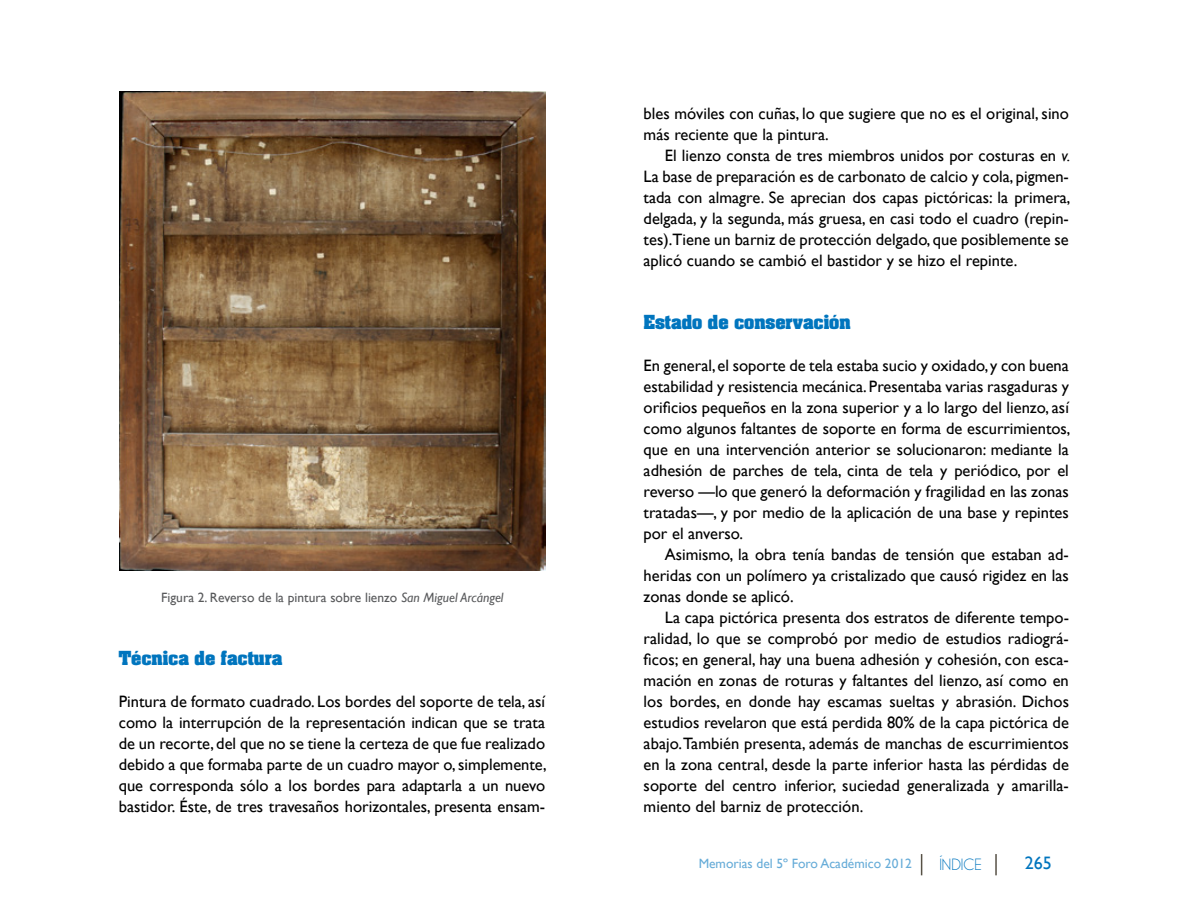
<style>
.page{position:relative;width:1188px;height:918px;background:#fff}
.page>*{position:absolute;margin:0;border:0;box-sizing:border-box;transform-origin:0 0}
.t1{font:18px "Gill Sans";color:#0075be}
.t2{font:16.5px/21px "Gill Sans";color:#000;text-align:justify}
.t3{font:700 16.5px "Aachen";color:#0075be}
.t4{font:16.5px "Champagne&Limousines";color:#0075be}
.t5{font:13.5px "Gill Sans";color:#58595b}
.t6{font:13.5px "Gill Sans";color:#0075be}
.s1{font-style:italic}
</style>
<div class="page">
<hr style="left:995px;top:854px;width:2px;height:21px;background:#575146">
<svg style="left:921px;top:854px;width:1px;height:21px"></svg>
<img style="left:119px;top:91px;width:426px;height:480px">
<p class="t5" style="left:161px;top:590px;width:344px">Figura 2. Reverso de la pintura sobre lienzo <span class="s1">San Miguel Arcángel</span></p>
<p class="t3" style="left:119px;top:646px;width:165px">Técnica de factura</p>
<p class="t2" style="left:119px;top:691px;width:430px">Pintura de formato cuadrado. Los bordes del soporte de tela, así como la interrupción de la representación indican que se trata de un recorte, del que no se tiene la certeza de que fue realizado debido a que formaba parte de un cuadro mayor o, simplemente, que corresponda sólo a los bordes para adaptarla a un nuevo bastidor. Éste, de tres travesaños horizontales, presenta ensam-</p>
<p class="t2" style="left:644px;top:103px;width:427px">bles móviles con cuñas, lo que sugiere que no es el original, sino más reciente que la pintura.</p>
<p class="t2" style="left:644px;top:145px;width:428px;text-indent:21px">El lienzo consta de tres miembros unidos por costuras en <span class="s1">v.<br></span>La base de preparación es de carbonato de calcio y cola, pigmen&shy;tada con almagre. Se aprecian dos capas pictóricas: la primera, delgada, y la segunda, más gruesa, en casi todo el cuadro (repin&shy;tes).Tiene un barniz de protección delgado, que posiblemente se aplicó cuando se cambió el bastidor y se hizo el repinte.</p>
<p class="t3" style="left:644px;top:310px;width:208px">Estado de conservación</p>
<p class="t2" style="left:644px;top:355px;width:428px">En general, el soporte de tela estaba sucio y oxidado, y con buena estabilidad y resistencia mecánica. Presentaba varias rasgaduras y orificios pequeños en la zona superior y a lo largo del lienzo, así como algunos faltantes de soporte en forma de escurrimientos, que en una intervención anterior se solucionaron: mediante la adhesión de parches de tela, cinta de tela y periódico, por el reverso —lo que generó la deformación y fragilidad en las zonas tratadas—, y por medio de la aplicación de una base y repintes por el anverso.</p>
<p class="t2" style="left:644px;top:544px;width:427px;text-indent:21px">Asimismo, la obra tenía bandas de tensión que estaban ad&shy;heridas con un polímero ya cristalizado que causó rigidez en las zonas donde se aplicó.</p>
<p class="t2" style="left:644px;top:607px;width:427px;text-indent:21px">La capa pictórica presenta dos estratos de diferente tempo&shy;ralidad, lo que se comprobó por medio de estudios radiográ&shy;ficos; en general, hay una buena adhesión y cohesión, con esca&shy;mación en zonas de roturas y faltantes del lienzo, así como en los bordes, en donde hay escamas sueltas y abrasión. Dichos estudios revelaron que está perdida 80% de la capa pictórica de abajo. También presenta, además de manchas de escurrimientos en la zona central, desde la parte inferior hasta las pérdidas de soporte del centro inferior, suciedad generalizada y amarilla&shy;miento del barniz de protección.</p>
<p class="t6" style="left:699px;top:856px;width:215px">Memorias del 5º Foro Académico 2012</p>
<p class="t4" style="left:939px;top:855px;width:44px">ÍNDICE</p>
<p class="t1" style="left:1025px;top:853px;width:28px">265</p>
</div>
